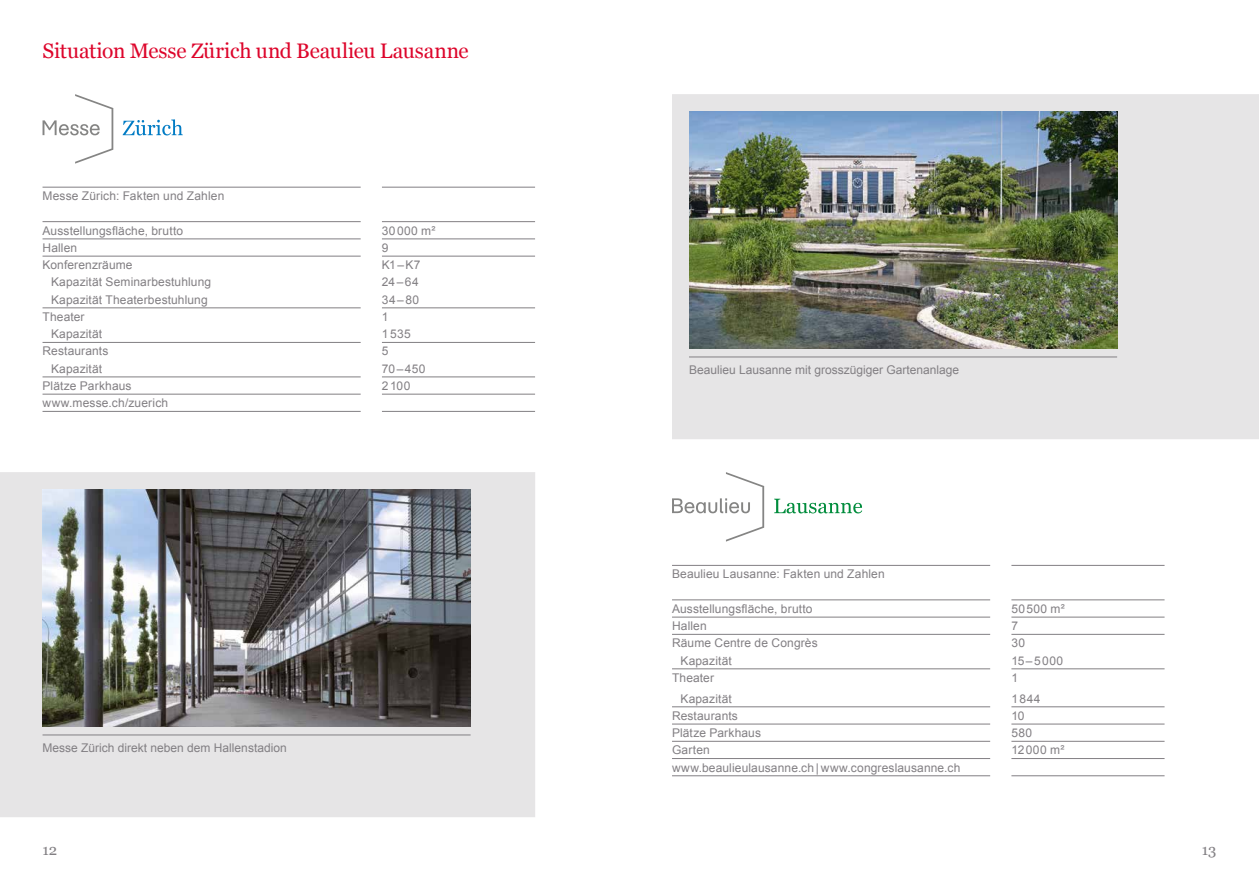
<style>
.page{position:relative;width:1259px;height:893px;background:#fff}
.page>*{position:absolute;margin:0;border:0;box-sizing:border-box;transform-origin:0 0}
.t1{font:21px "Georgia";letter-spacing:-.01em;color:#dd052b}
.t2{font:15px "Georgia";color:#827f83}
.t3{font:12px "Arial";letter-spacing:.01em;color:#827f83}
</style>
<div class="page">
<div style="left:0;top:472px;width:535px;height:345px;background:#e6e5e6"></div>
<div style="left:672px;top:94px;width:587px;height:345px;background:#e6e5e6"></div>
<img style="left:43px;top:489px;width:427px;height:237px">
<img style="left:689px;top:111px;width:428px;height:237px">
<svg style="left:43px;top:94px;width:70px;height:70px"></svg>
<svg style="left:123px;top:119px;width:60px;height:16px"></svg>
<svg style="left:774px;top:499px;width:88px;height:14px"></svg>
<svg style="left:672px;top:472px;width:92px;height:70px"></svg>
<hr style="left:43px;top:239px;width:318px;height:1px;background:#827f83">
<hr style="left:43px;top:377px;width:318px;height:1px;background:#827f83">
<hr style="left:43px;top:394px;width:318px;height:1px;background:#827f83">
<hr style="left:43px;top:411px;width:318px;height:1px;background:#827f83">
<hr style="left:382px;top:239px;width:153px;height:1px;background:#827f83">
<hr style="left:382px;top:256px;width:153px;height:1px;background:#827f83">
<hr style="left:382px;top:187px;width:153px;height:1px;background:#827f83">
<hr style="left:43px;top:187px;width:318px;height:1px;background:#827f83">
<hr style="left:43px;top:221px;width:318px;height:1px;background:#827f83">
<hr style="left:382px;top:221px;width:153px;height:1px;background:#827f83">
<hr style="left:382px;top:394px;width:153px;height:1px;background:#827f83">
<hr style="left:382px;top:411px;width:153px;height:1px;background:#827f83">
<hr style="left:43px;top:256px;width:318px;height:1px;background:#827f83">
<hr style="left:43px;top:308px;width:318px;height:1px;background:#827f83">
<hr style="left:382px;top:308px;width:153px;height:1px;background:#827f83">
<hr style="left:43px;top:342px;width:318px;height:1px;background:#827f83">
<hr style="left:382px;top:342px;width:153px;height:1px;background:#827f83">
<hr style="left:382px;top:377px;width:153px;height:1px;background:#827f83">
<hr style="left:672px;top:617px;width:318px;height:1px;background:#827f83">
<hr style="left:672px;top:724px;width:318px;height:1px;background:#827f83">
<hr style="left:672px;top:741px;width:318px;height:1px;background:#827f83">
<hr style="left:672px;top:758px;width:318px;height:1px;background:#827f83">
<hr style="left:672px;top:775px;width:318px;height:1px;background:#827f83">
<hr style="left:1011px;top:617px;width:153px;height:1px;background:#827f83">
<hr style="left:1011px;top:634px;width:153px;height:1px;background:#827f83">
<hr style="left:1011px;top:565px;width:153px;height:1px;background:#827f83">
<hr style="left:672px;top:565px;width:318px;height:1px;background:#827f83">
<hr style="left:672px;top:600px;width:318px;height:1px;background:#827f83">
<hr style="left:1011px;top:600px;width:153px;height:1px;background:#827f83">
<hr style="left:1011px;top:741px;width:153px;height:1px;background:#827f83">
<hr style="left:1011px;top:758px;width:153px;height:1px;background:#827f83">
<hr style="left:1011px;top:775px;width:153px;height:1px;background:#827f83">
<hr style="left:672px;top:634px;width:318px;height:1px;background:#827f83">
<hr style="left:672px;top:669px;width:318px;height:1px;background:#827f83">
<hr style="left:1011px;top:669px;width:153px;height:1px;background:#827f83">
<hr style="left:672px;top:706px;width:318px;height:1px;background:#827f83">
<hr style="left:1011px;top:706px;width:153px;height:1px;background:#827f83">
<hr style="left:1011px;top:724px;width:153px;height:1px;background:#827f83">
<hr style="left:43px;top:735px;width:427px;height:1px;background:#827f83">
<hr style="left:689px;top:357px;width:428px;height:1px;background:#827f83">
<h1 class="t1" style="left:43px;top:36px;width:428px">Situation Messe Zürich und Beaulieu Lausanne</h1>
<p class="t3" style="left:43px;top:188px;width:183px">Messe Zürich: Fakten und Zahlen</p>
<p class="t3" style="left:43px;top:223px;width:142px">Ausstellungsfläche, brutto</p>
<p class="t3" style="left:382px;top:223px;width:55px">30000 m²</p>
<p class="t3" style="left:43px;top:240px;width:36px">Hallen</p>
<p class="t3" style="left:382px;top:240px;width:8px">9</p>
<p class="t3" style="left:43px;top:257px;width:92px">Konferenzräume</p>
<p class="t3" style="left:382px;top:257px;width:40px">K1–K7</p>
<p class="t3" style="left:51px;top:274px;width:162px">Kapazität Seminarbestuhlung</p>
<p class="t3" style="left:382px;top:274px;width:38px">24–64</p>
<p class="t3" style="left:51px;top:292px;width:158px">Kapazität Theaterbestuhlung</p>
<p class="t3" style="left:382px;top:292px;width:39px">34–80</p>
<p class="t3" style="left:43px;top:309px;width:44px">Theater</p>
<p class="t3" style="left:382px;top:309px;width:8px">1</p>
<p class="t3" style="left:51px;top:326px;width:53px">Kapazität</p>
<p class="t3" style="left:382px;top:326px;width:30px">1535</p>
<p class="t3" style="left:43px;top:343px;width:67px">Restaurants</p>
<p class="t3" style="left:382px;top:343px;width:8px">5</p>
<p class="t3" style="left:51px;top:361px;width:53px">Kapazität</p>
<p class="t3" style="left:382px;top:361px;width:45px">70–450</p>
<p class="t3" style="left:43px;top:378px;width:91px">Plätze Parkhaus</p>
<p class="t3" style="left:382px;top:378px;width:30px">2100</p>
<p class="t3" style="left:43px;top:395px;width:127px">www.messe.ch/zuerich</p>
<p class="t3" style="left:43px;top:740px;width:246px">Messe Zürich direkt neben dem Hallenstadion</p>
<p class="t3" style="left:689px;top:362px;width:272px">Beaulieu Lausanne mit grosszügiger Gartenanlage</p>
<p class="t3" style="left:672px;top:566px;width:214px">Beaulieu Lausanne: Fakten und Zahlen</p>
<p class="t3" style="left:672px;top:601px;width:142px">Ausstellungsfläche, brutto</p>
<p class="t3" style="left:1011px;top:601px;width:55px">50500 m²</p>
<p class="t3" style="left:672px;top:618px;width:36px">Hallen</p>
<p class="t3" style="left:1011px;top:618px;width:8px">7</p>
<p class="t3" style="left:672px;top:635px;width:147px">Räume Centre de Congrès</p>
<p class="t3" style="left:1011px;top:635px;width:15px">30</p>
<p class="t3" style="left:680px;top:652px;width:53px">Kapazität</p>
<p class="t3" style="left:1011px;top:652px;width:53px">15–5000</p>
<p class="t3" style="left:672px;top:670px;width:44px">Theater</p>
<p class="t3" style="left:1011px;top:670px;width:8px">1</p>
<p class="t3" style="left:680px;top:690px;width:53px">Kapazität</p>
<p class="t3" style="left:1011px;top:690px;width:31px">1844</p>
<p class="t3" style="left:672px;top:708px;width:67px">Restaurants</p>
<p class="t3" style="left:1011px;top:708px;width:15px">10</p>
<p class="t3" style="left:672px;top:725px;width:91px">Plätze Parkhaus</p>
<p class="t3" style="left:1011px;top:725px;width:22px">580</p>
<p class="t3" style="left:672px;top:742px;width:39px">Garten</p>
<p class="t3" style="left:1011px;top:742px;width:54px">12000 m²</p>
<p class="t3" style="left:672px;top:759px;width:290px">www.beaulieulausanne.ch | www.congreslausanne.ch</p>
<p class="t2" style="left:43px;top:839px;width:16px">12</p>
<p class="t2" style="left:1201px;top:839px;width:16px">13</p>
</div>
